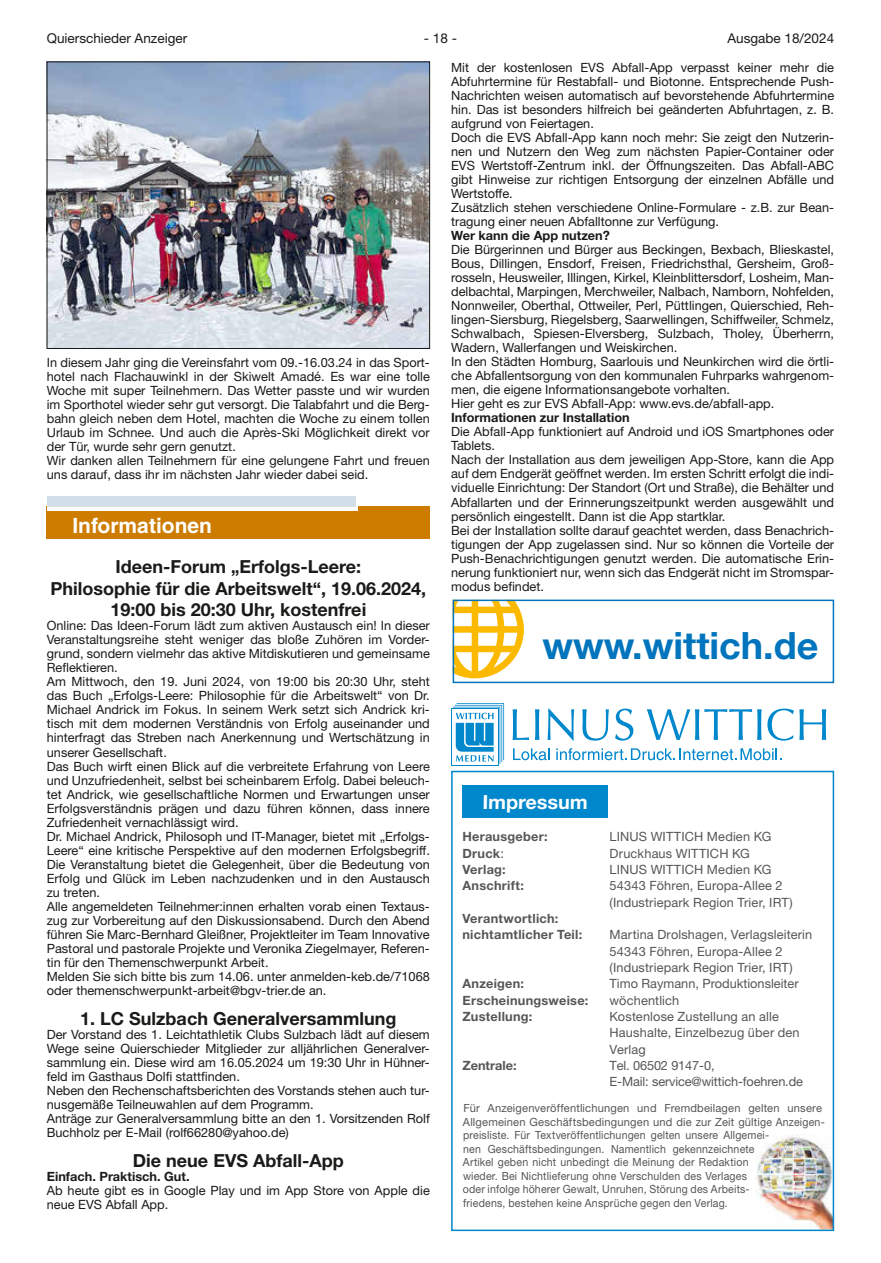
<style>
.page{position:relative;width:881px;height:1263px;background:#fff}
.page>*{position:absolute;margin:0;border:0;box-sizing:border-box;transform-origin:0 0}
.t1{font:700 37.65px "Helvetica Neue LT";color:#0074bc}
.t2{font:700 21px "Helvetica LT";color:#fff}
.t3{font:700 19.5px "Helvetica Neue LT";color:#fff}
.t4{font:700 18px/21.6px "Helvetica Neue LT";color:#1a1a18;text-align:center}
.t5{font:13.5px "Helvetica Neue LT";color:#1a1a18}
.t6{font:12.75px/14.1px "Helvetica Neue LT";color:#1a1a18}
.t7{font:12.75px/16.4px "Helvetica Neue LT";letter-spacing:.01em;color:#565655}
.t8{font:700 12.75px/16.4px "Helvetica Neue LT";letter-spacing:.02em;color:#565655}
.t9{font:700 12.75px "Helvetica Neue LT";color:#1a1a18}
.t10{font:12.75px/16.4px "Helvetica Neue LT";letter-spacing:-.01em;color:#565655}
.t11{font:700 12.75px "Helvetica Neue LT";color:#565655}
.t12{font:11.25px/13.5px "Helvetica Neue LT";letter-spacing:.015em;color:#565655}
.s1{font-weight:400}
</style>
<div class="page">
<img style="left:49px;top:64px;width:378px;height:283px">
<div style="left:47px;top:62px;width:382px;height:287px;border:1px solid #1a1a18"></div>
<div style="left:47px;top:506px;width:382px;height:33px;background:#cd7c00"></div>
<div style="left:47px;top:499px;width:310px;height:12px;background:#fff"></div>
<div style="left:47px;top:496px;width:308px;height:11px;background:#d2dfe8"></div>
<svg style="left:512px;top:709px;width:17px;height:31px"></svg>
<svg style="left:535px;top:709px;width:4px;height:31px"></svg>
<svg style="left:547px;top:709px;width:27px;height:32px"></svg>
<svg style="left:582px;top:709px;width:26px;height:32px"></svg>
<svg style="left:615px;top:709px;width:18px;height:32px"></svg>
<svg style="left:646px;top:709px;width:115px;height:31px"></svg>
<svg style="left:767px;top:709px;width:26px;height:32px"></svg>
<svg style="left:799px;top:709px;width:26px;height:31px"></svg>
<svg style="left:451px;top:709px;width:1px;height:56px"></svg>
<svg style="left:452px;top:703px;width:52px;height:61px"></svg>
<svg style="left:513px;top:748px;width:36px;height:12px"></svg>
<svg style="left:556px;top:748px;width:225px;height:12px"></svg>
<div style="left:462px;top:785px;width:145px;height:32px;background:#0087cc"></div>
<img style="left:756px;top:1135px;width:74px;height:93px">
<div style="left:451px;top:771px;width:382px;height:460px;border:2px solid #0087cc"></div>
<svg style="left:455px;top:603px;width:68px;height:75px"></svg>
<div style="left:452px;top:600px;width:381px;height:83px;border:2px solid #0074bc"></div>
<p class="t5" style="left:47px;top:30px;width:142px">Quierschieder Anzeiger</p>
<p class="t5" style="left:424px;top:30px;width:35px">- 18 -</p>
<p class="t5" style="left:727px;top:30px;width:108px">Ausgabe 18/2024</p>
<p class="t6" style="left:451px;top:60px;width:384px">Mit der kostenlosen EVS Abfall-App verpasst keiner mehr die Abfuhrtermine für Restabfall- und Biotonne. Entsprechende Push-Nachrichten weisen automatisch auf bevorstehende Abfuhrtermine hin. Das ist besonders hilfreich bei geänderten Abfuhrtagen, z. B. aufgrund von Feiertagen.<br>Doch die EVS Abfall-App kann noch mehr: Sie zeigt den Nutzerin&shy;nen und Nutzern den Weg zum nächsten Papier-Container oder EVS Wertstoff-Zentrum inkl. der Öffnungszeiten. Das Abfall-ABC gibt Hinweise zur richtigen Entsorgung der einzelnen Abfälle und Wertstoffe.<br>Zusätzlich stehen verschiedene Online-Formulare - z. B. zur Bean&shy;tragung einer neuen Abfalltonne zur Verfügung.</p>
<p class="t9" style="left:451px;top:228px;width:160px">Wer kann die App nutzen?</p>
<p class="t6" style="left:451px;top:242px;width:384px">Die Bürgerinnen und Bürger aus Beckingen, Bexbach, Blieskastel, Bous, Dillingen, Ensdorf, Freisen, Friedrichsthal, Gersheim, Groß&shy;rosseln, Heusweiler, Illingen, Kirkel, Kleinblittersdorf, Losheim, Man&shy;delbachtal, Marpingen, Merchweiler, Nalbach, Namborn, Nohfelden, Nonnweiler, Oberthal, Ottweiler, Perl, Püttlingen, Quierschied, Reh&shy;lingen-Siersburg, Riegelsberg, Saarwellingen, Schiffweiler, Schmelz, Schwalbach, Spiesen-Elversberg, Sulzbach, Tholey, Überherrn, Wadern, Wallerfangen und Weiskirchen.<br>In den Städten Homburg, Saarlouis und Neunkirchen wird die örtli&shy;che Abfallentsorgung von den kommunalen Fuhrparks wahrgenom&shy;men, die eigene Informationsangebote vorhalten.<br>Hier geht es zur EVS Abfall-App: www. evs. de/abfall-app.</p>
<p class="t9" style="left:451px;top:410px;width:180px">Informationen zur Installation</p>
<p class="t6" style="left:451px;top:425px;width:384px">Die Abfall-App funktioniert auf Android und iOS Smartphones oder Tablets.<br>Nach der Installation aus dem jeweiligen App-Store, kann die App auf dem Endgerät geöffnet werden. Im ersten Schritt erfolgt die indi&shy;viduelle Einrichtung: Der Standort (Ort und Straße), die Behälter und Abfallarten und der Erinnerungszeitpunkt werden ausgewählt und persönlich eingestellt. Dann ist die App startklar.<br>Bei der Installation sollte darauf geachtet werden, dass Benachrich&shy;tigungen der App zugelassen sind. Nur so können die Vorteile der Push-Benachrichtigungen genutzt werden. Die automatische Erin&shy;nerung funktioniert nur, wenn sich das Endgerät nicht im Stromspar&shy;modus befindet.</p>
<p class="t6" style="left:47px;top:355px;width:384px">In diesem Jahr ging die Vereinsfahrt vom 09. -16.03.24 in das Sport&shy;hotel nach Flachauwinkl in der Skiwelt Amadé. Es war eine tolle Woche mit super Teilnehmern. Das Wetter passte und wir wurden im Sporthotel wieder sehr gut versorgt. Die Talabfahrt und die Berg&shy;bahn gleich neben dem Hotel, machten die Woche zu einem tollen Urlaub im Schnee. Und auch die Après-Ski Möglichkeit direkt vor der Tür, wurde sehr gern genutzt.<br>Wir danken allen Teilnehmern für eine gelungene Fahrt und freuen uns darauf, dass ihr im nächsten Jahr wieder dabei seid.</p>
<h2 class="t2" style="left:72px;top:512px;width:141px">Informationen</h2>
<h3 class="t4" style="left:50px;top:555px;width:377px">Ideen-Forum „Erfolgs-Leere:<br>Philosophie für die Arbeitswelt“, 19.06.2024,<br>19:00 bis 20:30 Uhr, kostenfrei</h3>
<p class="t6" style="left:47px;top:618px;width:384px">Online: Das Ideen-Forum lädt zum aktiven Austausch ein! In dieser Veranstaltungsreihe steht weniger das bloße Zuhören im Vorder&shy;grund, sondern vielmehr das aktive Mitdiskutieren und gemeinsame Reflektieren.<br>Am Mittwoch, den 19. Juni 2024, von 19:00 bis 20:30 Uhr, steht das Buch „Erfolgs-Leere: Philosophie für die Arbeitswelt“ von Dr.<br>Michael Andrick im Fokus. In seinem Werk setzt sich Andrick kri&shy;tisch mit dem modernen Verständnis von Erfolg auseinander und hinterfragt das Streben nach Anerkennung und Wertschätzung in unserer Gesellschaft.<br>Das Buch wirft einen Blick auf die verbreitete Erfahrung von Leere und Unzufriedenheit, selbst bei scheinbarem Erfolg. Dabei beleuch&shy;tet Andrick, wie gesellschaftliche Normen und Erwartungen unser Erfolgsverständnis prägen und dazu führen können, dass innere Zufriedenheit vernachlässigt wird.<br>Dr. Michael Andrick, Philosoph und IT-Manager, bietet mit „Erfolgs-Leere“ eine kritische Perspektive auf den modernen Erfolgsbegriff.<br>Die Veranstaltung bietet die Gelegenheit, über die Bedeutung von Erfolg und Glück im Leben nachzudenken und in den Austausch zu treten.<br>Alle angemeldeten Teilnehmer:innen erhalten vorab einen Textaus&shy;zug zur Vorbereitung auf den Diskussionsabend. Durch den Abend führen Sie Marc-Bernhard Gleißner, Projektleiter im Team Innovative Pastoral und pastorale Projekte und Veronika Ziegelmayer, Referen&shy;tin für den Themenschwerpunkt Arbeit.<br>Melden Sie sich bitte bis zum 14.06. unter anmelden-keb.de/71068 oder themenschwerpunkt-arbeit@bgv-trier. de an.</p>
<h3 class="t4" style="left:80px;top:1007px;width:317px">1. LC Sulzbach Generalversammlung</h3>
<p class="t6" style="left:47px;top:1027px;width:384px">Der Vorstand des 1. Leichtathletik Clubs Sulzbach lädt auf diesem Wege seine Quierschieder Mitglieder zur alljährlichen Generalver&shy;sammlung ein. Diese wird am 16.05.2024 um 19:30 Uhr in Hühner&shy;feld im Gasthaus Dolfi stattfinden.<br>Neben den Rechenschaftsberichten des Vorstands stehen auch tur&shy;nusgemäße Teilneuwahlen auf dem Programm.<br>Anträge zur Generalversammlung bitte an den 1. Vorsitzenden Rolf Buchholz per E-Mail (rolf66280@yahoo. de)</p>
<h3 class="t4" style="left:133px;top:1150px;width:212px">Die neue EVS Abfall-App</h3>
<p class="t9" style="left:47px;top:1169px;width:143px">Einfach. Praktisch. Gut.</p>
<p class="t6" style="left:47px;top:1184px;width:384px">Ab heute gibt es in Google Play und im App Store von Apple die neue EVS Abfall App.</p>
<h1 class="t1" style="left:542px;top:622px;width:277px">www.wittich.de</h1>
<h3 class="t3" style="left:482px;top:790px;width:107px">Impressum</h3>
<p class="t8" style="left:462px;top:828px;width:87px">Herausgeber:</p>
<p class="t7" style="left:609px;top:828px;width:163px">LINUS WITTICH Medien KG</p>
<p class="t8" style="left:462px;top:845px;width:43px">Druck<span class="s1">:</span></p>
<p class="t7" style="left:609px;top:845px;width:142px">Druckhaus WITTICH KG</p>
<p class="t8" style="left:462px;top:861px;width:45px">Verlag:</p>
<p class="t7" style="left:609px;top:861px;width:163px">LINUS WITTICH Medien KG</p>
<p class="t8" style="left:462px;top:877px;width:63px">Anschrift:</p>
<p class="t7" style="left:609px;top:877px;width:185px">54343 Föhren, Europa-Allee 2 (Industriepark Region Trier, IRT)</p>
<p class="t8" style="left:462px;top:910px;width:121px">Verantwortlich: nichtamtlicher Teil:</p>
<p class="t7" style="left:609px;top:926px;width:204px">Martina Drolshagen, Verlagsleiterin<br>54343 Föhren, Europa-Allee 2 (Industriepark Region Trier, IRT)</p>
<p class="t8" style="left:462px;top:975px;width:63px">Anzeigen:</p>
<p class="t7" style="left:609px;top:975px;width:190px">Timo Raymann, Produktionsleiter</p>
<p class="t8" style="left:462px;top:992px;width:127px">Erscheinungsweise:</p>
<p class="t7" style="left:609px;top:992px;width:71px">wöchentlich</p>
<p class="t8" style="left:462px;top:1008px;width:71px">Zustellung:</p>
<p class="t7" style="left:609px;top:1008px;width:191px">Kostenlose Zustellung an alle<br>Haushalte, Einzelbezug über den<br>Verlag</p>
<p class="t11" style="left:462px;top:1057px;width:56px">Zentrale:</p>
<p class="t10" style="left:609px;top:1057px;width:195px">Tel. 06502 9147-0,<br>E-Mail: service@wittich-foehren. de</p>
<p class="t12" style="left:462px;top:1101px;width:363px">Für Anzeigenveröffentlichungen und Fremdbeilagen gelten unsere Allgemeinen Geschäftsbedingungen und die zur Zeit gültige Anzeigen&shy;preisliste. Für Textveröffentlichungen gelten unsere Allgemei-<br>nen Geschäftsbedingungen. Namentlich gekennzeichnete<br>Artikel geben nicht unbedingt die Meinung der Redaktion<br>wieder. Bei Nichtlieferung ohne Verschulden des Verlages<br>oder infolge höherer Gewalt, Unruhen, Störung des Arbeits-<br>friedens, bestehen keine Ansprüche gegen den Verlag.</p>
</div>
